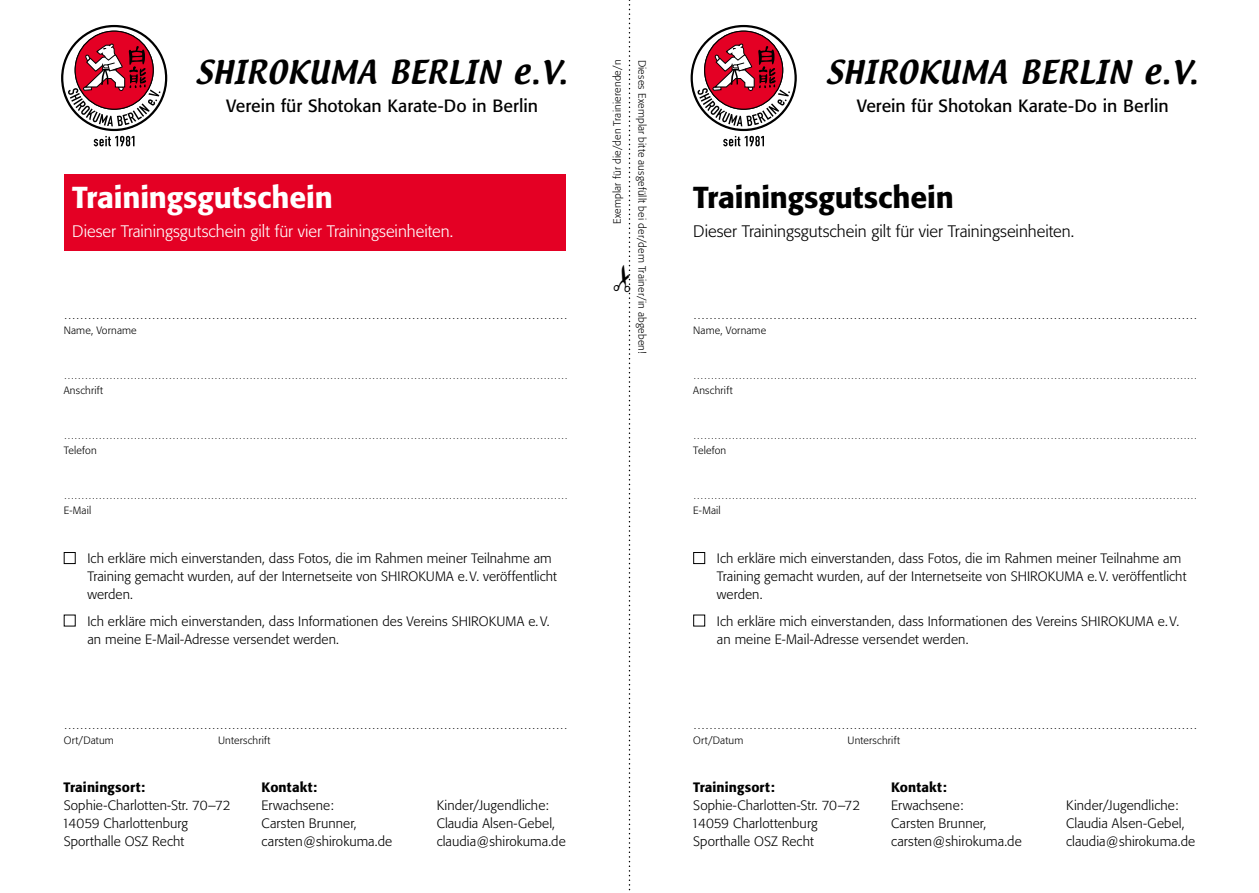
<style>
.page{position:relative;width:1259px;height:893px;background:#fff}
.page>*{position:absolute;margin:0;border:0;box-sizing:border-box;transform-origin:0 0}
.t1{font:500 30px "Formata";letter-spacing:-.005em;color:#fff}
.t2{font:500 30px "Formata";letter-spacing:-.005em;color:#000}
.t3{font:28.65px "Textile";letter-spacing:.015em;color:#000}
.t4{font:17.55px "Formata";letter-spacing:-.005em;color:#000}
.t5{font:300 16.5px "Formata";color:#fff}
.t6{font:300 16.5px "Formata";color:#000}
.t7{font:300 13.5px/18px "Formata";letter-spacing:.005em;color:#000}
.t8{font:500 13.5px "Formata";letter-spacing:.01em;color:#000}
.t9{font:300 12px "Formata";color:#000}
.t10{font:300 10.5px/15px "Formata";letter-spacing:.015em;color:#000}
</style>
<div class="page">
<div style="left:64px;top:174px;width:502px;height:77px;background:#e40024"></div>
<svg style="left:62px;top:26px;width:104px;height:104px"></svg>
<div style="left:61px;top:25px;width:106px;height:106px;border:2px solid #000;border-radius:50%"></div>
<div style="left:75px;top:31px;width:78px;height:78px;background:#e40024;border-radius:50%"></div>
<svg style="left:68px;top:44px;width:92px;height:82px"></svg>
<svg style="left:94px;top:136px;width:40px;height:10px"></svg>
<svg style="left:691px;top:26px;width:104px;height:104px"></svg>
<div style="left:690px;top:25px;width:107px;height:106px;border:2px solid #000;border-radius:50%"></div>
<div style="left:704px;top:31px;width:78px;height:78px;background:#e40024;border-radius:50%"></div>
<svg style="left:697px;top:44px;width:93px;height:82px"></svg>
<svg style="left:723px;top:136px;width:41px;height:10px"></svg>
<div style="left:64px;top:552px;width:12px;height:12px;border:1px solid #000"></div>
<div style="left:693px;top:552px;width:12px;height:12px;border:1px solid #000"></div>
<div style="left:693px;top:615px;width:12px;height:11px;border:1px solid #000"></div>
<svg style="left:628px;top:0;width:2px;height:891px"></svg>
<h2 class="t3" style="left:195px;top:52px;width:373px">SHIROKUMA BERLIN E.V.</h2>
<p class="t4" style="left:226px;top:95px;width:313px">Verein für Shotokan Karate-Do in Berlin</p>
<h1 class="t1" style="left:72px;top:179px;width:262px">Trainingsgutschein</h1>
<p class="t5" style="left:72px;top:222px;width:382px">Dieser Trainingsgutschein gilt für vier Trainingseinheiten.</p>
<p class="t9" style="left:64px;top:308px;width:506px">………………………………………………………………………………………………………………</p>
<p class="t10" style="left:64px;top:323px;width:74px">Name, Vorname</p>
<p class="t10" style="left:610px;top:224px;width:166px;rotate:-90deg">Exemplar für die/den Trainierende/n</p>
<p class="t10" style="left:649px;top:60px;width:296px;rotate:90deg">Dieses Exemplar bitte ausgefüllt bei der/dem Trainer/in abgeben!</p>
<h2 class="t3" style="left:826px;top:52px;width:373px">SHIROKUMA BERLIN E.V.</h2>
<p class="t4" style="left:856px;top:95px;width:313px">Verein für Shotokan Karate-Do in Berlin</p>
<h1 class="t2" style="left:693px;top:179px;width:262px">Trainingsgutschein</h1>
<p class="t6" style="left:693px;top:222px;width:382px">Dieser Trainingsgutschein gilt für vier Trainingseinheiten.</p>
<p class="t9" style="left:693px;top:308px;width:506px">………………………………………………………………………………………………………………</p>
<p class="t10" style="left:693px;top:323px;width:74px">Name, Vorname</p>
<p class="t10" style="left:64px;top:368px;width:506px">………………………………………………………………………………………………………………………………<br>Anschrift</p>
<p class="t10" style="left:693px;top:368px;width:506px">………………………………………………………………………………………………………………………………<br>Anschrift</p>
<p class="t10" style="left:64px;top:428px;width:506px">………………………………………………………………………………………………………………………………<br>Telefon</p>
<p class="t10" style="left:693px;top:428px;width:506px">………………………………………………………………………………………………………………………………<br>Telefon</p>
<p class="t10" style="left:64px;top:488px;width:506px">………………………………………………………………………………………………………………………………<br>E-Mail</p>
<p class="t10" style="left:693px;top:488px;width:506px">………………………………………………………………………………………………………………………………<br>E-Mail</p>
<p class="t7" style="left:87px;top:550px;width:466px">Ich erkläre mich einverstanden, dass Fotos, die im Rahmen meiner Teilnahme am<br>Training gemacht wurden, auf der Internetseite von Shirokuma</p>
<p class="t7" style="left:458px;top:568px;width:101px">e.V. veröffentlicht</p>
<p class="t7" style="left:87px;top:581px;width:390px;line-height:26.5px">werden.<br>Ich erkläre mich einverstanden, dass Informationen des Vereins Shirokuma</p>
<p class="t7" style="left:528px;top:612px;width:23px">e.V.</p>
<p class="t7" style="left:717px;top:550px;width:466px">Ich erkläre mich einverstanden, dass Fotos, die im Rahmen meiner Teilnahme am<br>Training gemacht wurden, auf der Internetseite von Shirokuma</p>
<p class="t7" style="left:1087px;top:568px;width:101px">e.V. veröffentlicht</p>
<p class="t7" style="left:717px;top:581px;width:390px;line-height:26.5px">werden.<br>Ich erkläre mich einverstanden, dass Informationen des Vereins Shirokuma</p>
<p class="t7" style="left:1157px;top:612px;width:23px">e.V.</p>
<p class="t7" style="left:87px;top:630px;width:253px">an meine E-Mail-Adresse versendet werden.</p>
<p class="t7" style="left:717px;top:630px;width:253px">an meine E-Mail-Adresse versendet werden.</p>
<p class="t9" style="left:64px;top:717px;width:506px">………………………………………………………………………………………………………………</p>
<p class="t10" style="left:64px;top:733px;width:52px">Ort/Datum</p>
<p class="t10" style="left:218px;top:733px;width:54px">Unterschrift</p>
<p class="t9" style="left:693px;top:717px;width:506px">………………………………………………………………………………………………………………</p>
<p class="t10" style="left:693px;top:733px;width:52px">Ort/Datum</p>
<p class="t10" style="left:847px;top:733px;width:54px">Unterschrift</p>
<p class="t8" style="left:64px;top:779px;width:83px">Trainingsort:</p>
<p class="t7" style="left:62px;top:797px;width:171px">Sophie-Charlotten-Str. 70–72<br>14059 Charlottenburg<br>Sporthalle OSZ Recht</p>
<p class="t8" style="left:262px;top:779px;width:57px">Kontakt:</p>
<p class="t7" style="left:262px;top:797px;width:132px">Erwachsene:<br>Carsten Brunner, carsten@shirokuma.de</p>
<p class="t8" style="left:891px;top:779px;width:57px">Kontakt:</p>
<p class="t7" style="left:891px;top:797px;width:132px">Erwachsene:<br>Carsten Brunner, carsten@shirokuma.de</p>
<p class="t8" style="left:693px;top:779px;width:83px">Trainingsort:</p>
<p class="t7" style="left:691px;top:797px;width:171px">Sophie-Charlotten-Str. 70–72<br>14059 Charlottenburg<br>Sporthalle OSZ Recht</p>
<p class="t7" style="left:437px;top:796px;width:130px">Kinder/Jugendliche:<br>Claudia Alsen-Gebel, claudia@shirokuma.de</p>
<p class="t7" style="left:1066px;top:796px;width:130px">Kinder/Jugendliche:<br>Claudia Alsen-Gebel, claudia@shirokuma.de</p>
</div>
